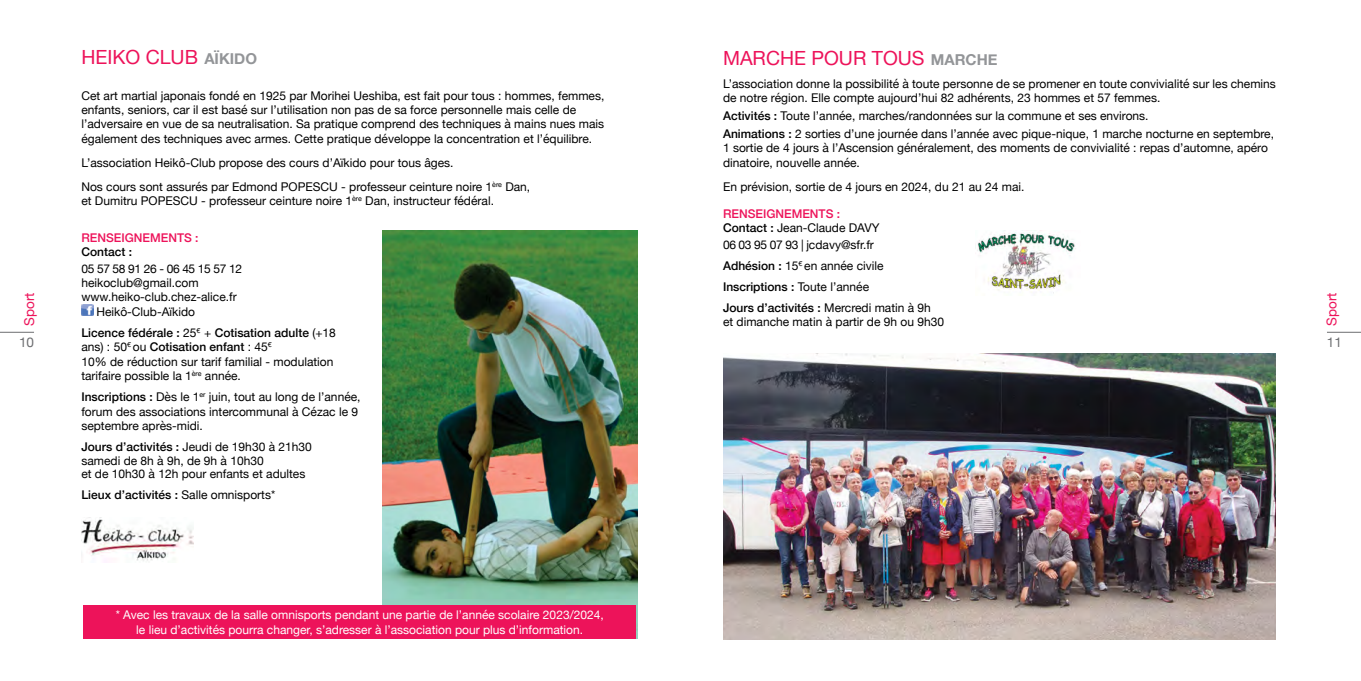
<style>
.page{position:relative;width:1361px;height:681px;background:#fff}
.page>*{position:absolute;margin:0;border:0;box-sizing:border-box;transform-origin:0 0}
.t1{font:19.5px "Helvetica Neue";color:#ed135a}
.t2{font:13.5px "Helvetica Neue";color:#ed135a}
.t3{font:13.5px "Helvetica Neue";color:#6d6e71}
.t4{font:12px/14.4px "Helvetica Neue";color:#000}
.t5{font:12px/14.4px "Helvetica Neue";color:#fff;text-align:center}
.t6{font:500 12px/14.4px "Helvetica Neue";color:#ed135a}
.t7{font:500 12px "Helvetica Neue";color:#000}
.t8{font:12px "Helvetica Neue";letter-spacing:-.03em;color:#000}
.s1{font-weight:700;font-size:15px;color:#939598}
.s2{font-weight:500}
.s3{font-weight:400}
.s4{color:#000}
.s5{font-weight:400;color:#000}
</style>
<div class="page">
<img style="left:383px;top:230px;width:255px;height:408px">
<hr style="left:0;top:332px;width:34px;height:1px;background:#6d6e71">
<img style="left:81px;top:517px;width:113px;height:45px">
<svg style="left:81px;top:304px;width:12px;height:12px"></svg>
<hr style="left:1327px;top:332px;width:34px;height:1px;background:#6d6e71">
<img style="left:975px;top:230px;width:101px;height:63px">
<img style="left:723px;top:353px;width:553px;height:286px">
<div style="left:84px;top:605px;width:552px;height:33px;background:#ed135a"></div>
<p class="t2" style="left:19px;top:325px;width:35px;rotate:-90deg">Sport</p>
<p class="t3" style="left:19px;top:333px;width:17px">10</p>
<h1 class="t1" style="left:81px;top:43px;width:177px">HEIKO CLUB <span class="s1">AÏKIDO</span></h1>
<p class="t4" style="left:81px;top:89px;width:524px">Cet art martial japonais fondé en 1925 par Morihei Ueshiba, est fait pour tous : hommes, femmes, enfants, seniors, car il est basé sur l’utilisation non pas de sa force personnelle mais celle de l’adversaire en vue de sa neutralisation. Sa pratique comprend des techniques à mains nues mais également des techniques avec armes. Cette pratique développe la concentration et l’équilibre.</p>
<p class="t4" style="left:81px;top:151px;width:450px;line-height:24px">L’association Heikô-Club propose des cours d’Aïkido pour tous âges.<br>Nos cours sont assurés par Edmond POPESCU - professeur ceinture noire 1<sup>ère</sup> Dan,</p>
<p class="t4" style="left:81px;top:194px;width:414px">et Dumitru POPESCU - professeur ceinture noire 1<sup>ère</sup> Dan, instructeur fédéral.</p>
<p class="t6" style="left:81px;top:229px;width:119px">RENSEIGNEMENTS :</p>
<p class="t7" style="left:81px;top:242px;width:52px">Contact :</p>
<p class="t8" style="left:81px;top:259px;width:162px">05 57 58 91 26 - 06 45 15 57 12</p>
<p class="t4" style="left:81px;top:276px;width:119px">heikoclub@gmail.com</p>
<p class="t4" style="left:81px;top:290px;width:157px">www.heiko-club.chez-alice.fr</p>
<p class="t4" style="left:96px;top:305px;width:100px">Heikô-Club-Aïkido</p>
<p class="t4" style="left:81px;top:326px;width:256px"><span class="s2">Licence fédérale :</span> 25<sup>€</sup> + <span class="s2">Cotisation adulte</span> (+18 ans) : 50<sup>€</sup> ou <span class="s2">Cotisation enfant</span> : 45<sup>€<br></sup>10% de réduction sur tarif familial - modulation tarifaire possible la 1<sup>ère</sup> année.</p>
<p class="t4" style="left:81px;top:390px;width:281px"><span class="s2">Inscriptions :</span> Dès le 1<sup>er</sup> juin, tout au long de l’année, forum des associations intercommunal à Cézac le 9 septembre après-midi.</p>
<p class="t4" style="left:81px;top:440px;width:232px;line-height:13.5px"><span class="s2">Jours d’activités :</span> Jeudi de 19h30 à 21h30 samedi de 8h à 9h, de 9h à 10h30<br>et de 10h30 à 12h pour enfants et adultes</p>
<p class="t7" style="left:81px;top:485px;width:195px">Lieux d’activités : <span class="s3">Salle omnisports*</span></p>
<p class="t5" style="left:116px;top:608px;width:489px">* Avec les travaux de la salle omnisports pendant une partie de l’année scolaire 2023/2024, le lieu d’activités pourra changer, s’adresser à l’association pour plus d’information.</p>
<h1 class="t1" style="left:723px;top:43px;width:276px">MARCHE POUR TOUS <span class="s1">MARCHE</span></h1>
<p class="t4" style="left:723px;top:77px;width:554px">L’association donne la possibilité à toute personne de se promener en toute convivialité sur les chemins de notre région. Elle compte aujourd’hui 82 adhérents, 23 hommes et 57 femmes.</p>
<p class="t4" style="left:723px;top:107px;width:552px;line-height:18px"><span class="s2">Activités :</span> Toute l’année, marches/randonnées sur la commune et ses environs.<br><span class="s2">Animations :</span> 2 sorties d’une journée dans l’année avec pique-nique, 1 marche nocturne en septembre,</p>
<p class="t4" style="left:723px;top:142px;width:546px">1 sortie de 4 jours à l’Ascension généralement, des moments de convivialité : repas d’automne, apéro dinatoire, nouvelle année.</p>
<p class="t4" style="left:723px;top:180px;width:303px">En prévision, sortie de 4 jours en 2024, du 21 au 24 mai.</p>
<p class="t6" style="left:723px;top:205px;width:158px">RENSEIGNEMENTS :<br><span class="s4">Contact :</span> <span class="s5">Jean-Claude DAVY</span></p>
<p class="t4" style="left:723px;top:234px;width:209px;line-height:21px">06 03 95 07 93 | jcdavy@sfr.fr<br><span class="s2">Adhésion :</span> 15<sup>€</sup> en année civile<br><span class="s2">Inscriptions :</span> Toute l’année<br><span class="s2">Jours d’activités :</span> Mercredi matin à 9h</p>
<p class="t4" style="left:723px;top:315px;width:222px">et dimanche matin à partir de 9h ou 9h30</p>
<p class="t2" style="left:1322px;top:325px;width:35px;rotate:-90deg">Sport</p>
<p class="t3" style="left:1327px;top:333px;width:17px">11</p>
</div>
